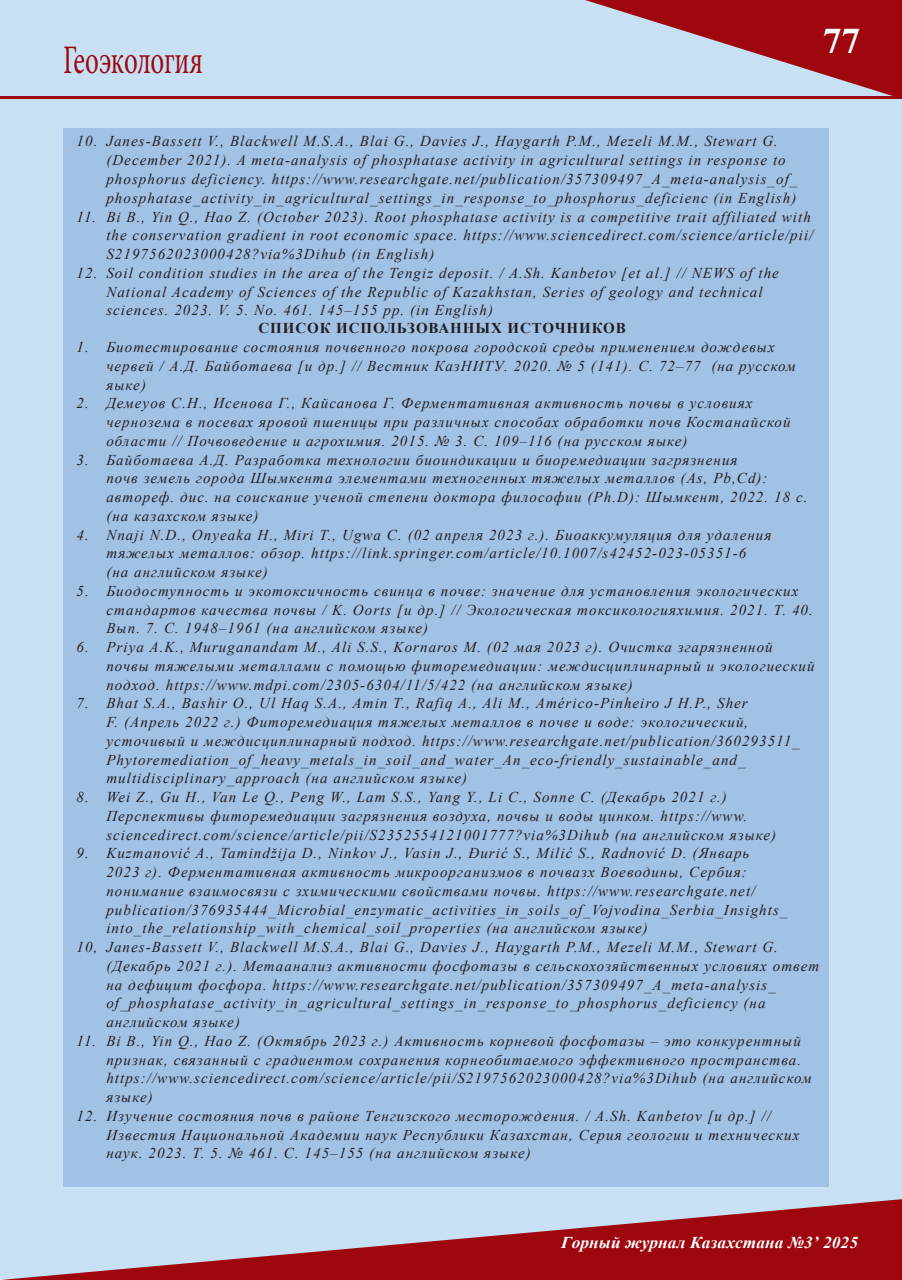
<style>
.page{position:relative;width:902px;height:1280px;background:#fff}
.page>*{position:absolute;margin:0;border:0;box-sizing:border-box;transform-origin:0 0}
.Рубрика{font:40.5px "Minion Pro";letter-spacing:-.01em;color:#9d070d;scale:.67 1}
.t1{font:700 36px "Times New Roman";color:#fff;scale:1.05 1}
.t2{font:italic 700 16.5px "Times New Roman";letter-spacing:.005em;color:#fff;scale:1.05 1}
.литература{font:italic 15px/18.8px "Times New Roman";letter-spacing:.07em;color:#231f20}
.литература_Заг{font:700 15px "Times New Roman";letter-spacing:.06em;color:#231f20}
</style>
<div class="page">
<div style="left:1px;top:1px;width:900px;height:1278px;background:#c7e0f3"></div>
<svg style="left:585px;top:0;width:316px;height:96px"></svg>
<svg style="left:0;top:1199px;width:901px;height:81px"></svg>
<hr style="left:1px;top:96px;width:900px;height:3px;background:#9d070d">
<div style="left:64px;top:128px;width:764px;height:1058px;background:#a1c1e5"></div>
<p class="Рубрика" style="left:63px;top:33px;width:210px">Геоэкология</p>
<h2 class="t1" style="left:822px;top:15px;width:38px">77</h2>
<p class="литература" style="left:106px;top:132px;width:692px;text-indent:-30px">10. Janes-Bassett V., Blackwell M.S.A., Blai G., Davies J., Haygarth P.M., Mezeli M.M., Stewart G. (December 2021). A meta-analysis of phosphatase activity in agricultural settings in response to phosphorus deficiency. https://www.researchgate.net/publication/357309497_A_meta-analysis_of_ phosphatase_activity_in_agricultural_settings_in_response_to_phosphorus_deficienc (in English)</p>
<p class="литература" style="left:106px;top:207px;width:708px;text-indent:-30px">11. Bi B., Yin Q., Hao Z. (October 2023). Root phosphatase activity is a competitive trait affiliated with the conservation gradient in root economic space. https://www.sciencedirect.com/science/article/pii/<br>S2197562023000428?via%3Dihub (in English)</p>
<p class="литература" style="left:106px;top:263px;width:674px;text-indent:-30px">12. Soil condition studies in the area of the Tengiz deposit. / A.Sh. Kanbetov [et al.] // NEWS of the<br>National Academy of Sciences of the Republic of Kazakhstan, Series of geology and technical sciences. 2023. V. 5. No. 461. 145–155 pp. (in English)</p>
<p class="литература_Заг" style="left:258px;top:317px;width:369px">СПИСОК ИСПОЛЬЗОВАННЫХ ИСТОЧНИКОВ</p>
<p class="литература" style="left:106px;top:337px;width:691px;text-indent:-30px">1. Биотестирование состояния почвенного покрова городской среды применением дождевых червей / А.Д. Байботаева [и др.] // Вестник КазНИТУ. 2020. № 5 (141). С. 72–77 (на русском яыке)</p>
<p class="литература" style="left:106px;top:393px;width:685px;text-indent:-30px">2. Демеуов С.Н., Исенова Г., Кайсанова Г. Ферментативная активность почвы в условиях чернозема в посевах яровой пшеницы при различных способах обработки почв Костанайской области // Почвоведение и агрохимия. 2015. № 3. С. 109–116 (на русском яыке)</p>
<p class="литература" style="left:106px;top:450px;width:702px;text-indent:-30px">3. Байботаева А.Д. Разработка технологии биоиндикации и биоремедиации загрязнения<br>почв земель города Шымкента элементами техногенных тяжелых металлов (As, Pb,Cd): автореф. дис. на соискание ученой степени доктора философии (Ph.D): Шымкент, 2022. 18 с. (на казахском языке)</p>
<p class="литература" style="left:106px;top:525px;width:666px;text-indent:-30px">4. Nnaji N.D., Onyeaka H., Miri T., Ugwa C. (02 апреля 2023 г.). Биоаккумуляция для удаления тяжелых металлов: обзор. https://link.springer.com/article/10.1007/s42452-023-05351-6 (на английском языке)</p>
<p class="литература" style="left:106px;top:581px;width:708px;text-indent:-30px">5. Биодоступность и экотоксичность свинца в почве: значение для установления экологических стандартов качества почвы / K. Oorts [и др.] // Экологическая токсикологияхимия. 2021. Т. 40.<br>Вып. 7. С. 1948–1961 (на английском языке)</p>
<p class="литература" style="left:106px;top:637px;width:709px;text-indent:-30px">6. Priya A.K., Muruganandam M., Ali S.S., Kornaros M. (02 мая 2023 г). Очистка згарязненной почвы тяжелыми металлами с помощью фиторемедиации: междисциплинарный и экологиеский подход. https://www.mdpi.com/2305-6304/11/5/422 (на английском языке)</p>
<p class="литература" style="left:106px;top:693px;width:694px;text-indent:-30px">7. Bhat S.A., Bashir O., Ul Haq S.A., Amin T., Rafiq A., Ali M., Américo-Pinheiro J H.P., Sher<br>F. (Апрель 2022 г.) Фиторемедиация тяжелых металлов в почве и воде: экологический, усточивый и междисциплинарный подход. https://www.researchgate.net/publication/360293511_ Phytoremediation_of_heavy_metals_in_soil_and_water_An_eco-friendly_sustainable_and_ multidisciplinary_approach (на английском языке)</p>
<p class="литература" style="left:106px;top:787px;width:671px;text-indent:-30px">8. Wei Z., Gu H., Van Le Q., Peng W., Lam S.S., Yang Y., Li C., Sonne C. (Декабрь 2021 г.)<br>Перспективы фиторемедиации загрязнения воздуха, почвы и воды цинком. https://www. sciencedirect.com/science/article/pii/S2352554121001777?via%3Dihub (на английском языке)</p>
<p class="литература" style="left:106px;top:843px;width:682px;text-indent:-30px">9. Kuzmanović A., Tamindžija D., Ninkov J., Vasin J., Đurić S., Milić S., Radnović D. (Январь<br>2023 г). Ферментативная активность микроорганизмов в почвазх Воеводины, Сербия: понимание взаимосвязи с зхимическими свойствами почвы. https://www.researchgate.net/ publication/376935444_Microbial_enzymatic_activities_in_soils_of_Vojvodina_Serbia_Insights_ into_the_relationship_with_chemical_soil_properties (на английском языке)</p>
<p class="литература" style="left:106px;top:937px;width:714px;text-indent:-30px">10, Janes-Bassett V., Blackwell M.S.A., Blai G., Davies J., Haygarth P.M., Mezeli M.M., Stewart G. (Декабрь 2021 г.). Метаанализ активности фосфотазы в сельскохозяйственных условиях ответ на дефицит фосфора. https://www.researchgate.net/publication/357309497_A_meta-analysis_ of_phosphatase_activity_in_agricultural_settings_in_response_to_phosphorus_deficiency (на английском языке)</p>
<p class="литература" style="left:106px;top:1031px;width:706px;text-indent:-30px">11. Bi B., Yin Q., Hao Z. (Октябрь 2023 г.) Активность корневой фосфотазы – это конкурентный признак, связанный с градиентом сохранения корнеобитаемого эффективного пространства. https://www.sciencedirect.com/science/article/pii/S2197562023000428?via%3Dihub (на английском языке)</p>
<p class="литература" style="left:106px;top:1106px;width:694px;text-indent:-30px">12. Изучение состояния почв в районе Тенгизского месторождения. / A.Sh. Kanbetov [и др.] //<br>Известия Национальной Академии наук Республики Казахстан, Серия геологии и технических наук. 2023. Т. 5. № 461. С. 145–155 (на английском языке)</p>
<p class="t2" style="left:561px;top:1231px;width:284px">Горный журнал Казахстана №3’ 2025</p>
</div>
